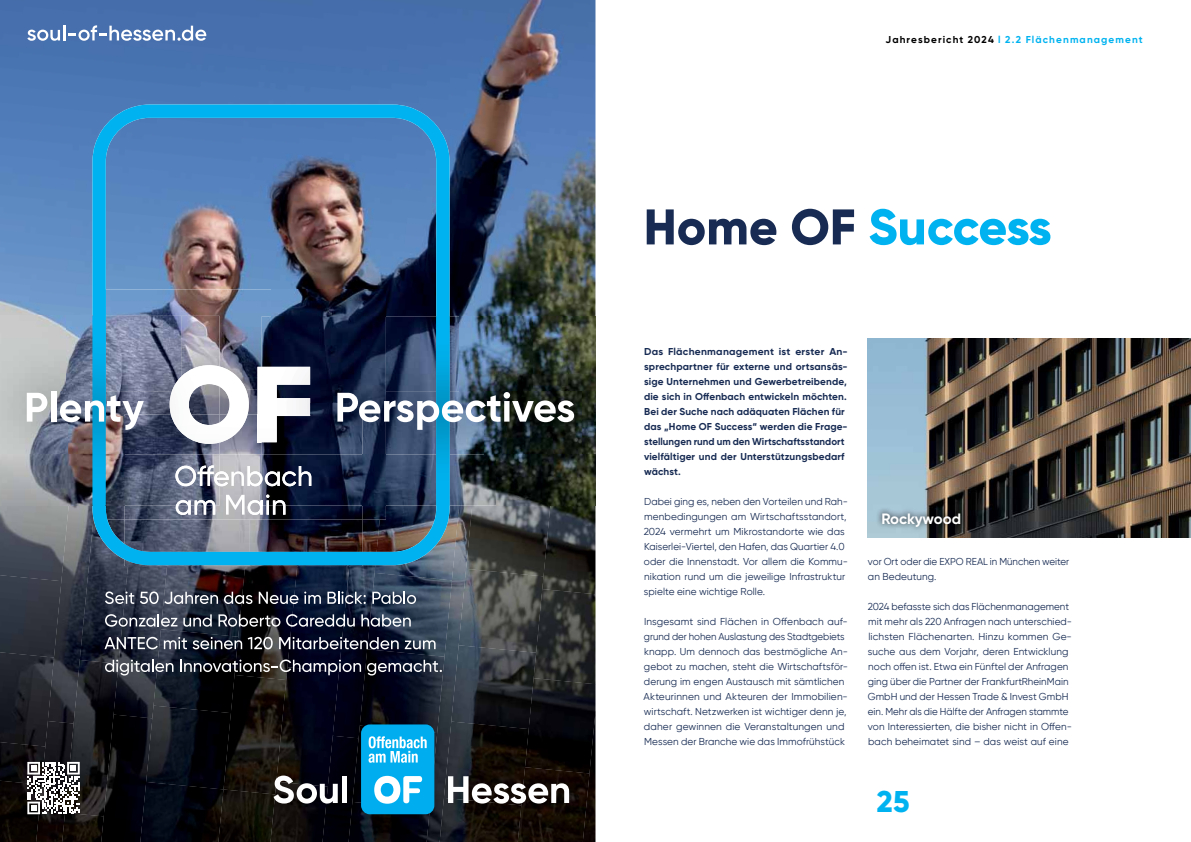
<style>
.page{position:relative;width:1191px;height:842px;background:#fff}
.page>*{position:absolute;margin:0;border:0;box-sizing:border-box;transform-origin:0 0}
.t1{font:800 50px "Gilroy";color:#00b3f0}
.t2{font:800 30px "Gilroy";color:#00b3f0}
.t3{font:700 15px "Gilroy";color:#fff}
.t4{font:10px/15px "Gilroy";letter-spacing:.005em;color:#172b53}
.t5{font:700 10px/15px "Gilroy";letter-spacing:.01em;color:#172b53}
.t6{font:700 10px "Gilroy";letter-spacing:.11em;color:#00b3f0}
.s1{color:#000}
.s2{color:#172b53}
</style>
<div class="page">
<img style="left:867px;top:339px;width:324px;height:199px">
<div style="left:876px;top:507px;width:90px;height:25px;background:#000;opacity:.75"></div>
<img style="left:0;top:0;width:595px;height:316px">
<img style="left:472px;top:505px;width:70px;height:64px">
<img style="left:542px;top:505px;width:53px;height:84px">
<img style="left:380px;top:565px;width:46px;height:8px">
<img style="left:426px;top:505px;width:46px;height:337px">
<img style="left:339px;top:565px;width:41px;height:171px">
<img style="left:54px;top:506px;width:38px;height:215px">
<img style="left:0;top:506px;width:69px;height:75px">
<img style="left:80px;top:518px;width:44px;height:142px">
<img style="left:297px;top:566px;width:52px;height:93px">
<img style="left:458px;top:569px;width:85px;height:76px">
<img style="left:589px;top:773px;width:6px;height:69px">
<img style="left:167px;top:566px;width:67px;height:63px">
<img style="left:234px;top:566px;width:63px;height:93px">
<img style="left:367px;top:573px;width:85px;height:84px">
<img style="left:533px;top:589px;width:62px;height:89px">
<img style="left:113px;top:566px;width:54px;height:148px">
<img style="left:0;top:575px;width:61px;height:83px">
<img style="left:451px;top:645px;width:85px;height:76px">
<img style="left:153px;top:629px;width:85px;height:76px">
<img style="left:360px;top:649px;width:84px;height:84px">
<img style="left:525px;top:678px;width:70px;height:95px">
<img style="left:286px;top:675px;width:53px;height:100px">
<img style="left:0;top:652px;width:54px;height:90px">
<img style="left:65px;top:660px;width:54px;height:152px">
<img style="left:223px;top:675px;width:63px;height:114px">
<img style="left:444px;top:721px;width:85px;height:77px">
<img style="left:146px;top:705px;width:85px;height:84px">
<img style="left:352px;top:725px;width:85px;height:84px">
<img style="left:101px;top:714px;width:51px;height:128px">
<img style="left:322px;top:736px;width:37px;height:106px">
<img style="left:36px;top:721px;width:38px;height:121px">
<img style="left:518px;top:767px;width:71px;height:75px">
<img style="left:0;top:742px;width:45px;height:39px">
<img style="left:270px;top:782px;width:58px;height:60px">
<img style="left:439px;top:798px;width:82px;height:44px">
<img style="left:140px;top:782px;width:83px;height:60px">
<img style="left:218px;top:789px;width:57px;height:53px">
<img style="left:348px;top:802px;width:82px;height:40px">
<img style="left:0;top:781px;width:42px;height:61px">
<img style="left:62px;top:812px;width:42px;height:30px">
<img style="left:92px;top:105px;width:357px;height:460px">
<img style="left:107px;top:289px;width:164px;height:38px">
<img style="left:271px;top:289px;width:115px;height:27px">
<img style="left:219px;top:327px;width:43px;height:50px">
<img style="left:249px;top:377px;width:8px;height:12px">
<img style="left:249px;top:389px;width:8px;height:25px">
<img style="left:107px;top:505px;width:279px;height:14px">
<img style="left:94px;top:289px;width:13px;height:230px">
<svg style="left:257px;top:367px;width:5px;height:47px"></svg>
<img style="left:124px;top:519px;width:238px;height:47px">
<img style="left:124px;top:544px;width:238px;height:21px">
<img style="left:124px;top:414px;width:237px;height:40px">
<img style="left:212px;top:454px;width:150px;height:65px">
<img style="left:124px;top:506px;width:88px;height:13px">
<svg style="left:219px;top:365px;width:30px;height:79px"></svg>
<img style="left:219px;top:414px;width:28px;height:29px">
<img style="left:257px;top:414px;width:5px;height:28px">
<img style="left:0;top:316px;width:106px;height:190px">
<img style="left:106px;top:316px;width:75px;height:75px">
<img style="left:181px;top:316px;width:38px;height:49px">
<img style="left:106px;top:391px;width:64px;height:26px">
<img style="left:106px;top:430px;width:18px;height:76px">
<img style="left:170px;top:365px;width:49px;height:79px">
<img style="left:124px;top:454px;width:95px;height:52px">
<img style="left:191px;top:414px;width:28px;height:11px">
<svg style="left:176px;top:500px;width:39px;height:15px"></svg>
<img style="left:176px;top:500px;width:15px;height:6px">
<img style="left:195px;top:500px;width:20px;height:6px">
<svg style="left:27px;top:393px;width:20px;height:29px"></svg>
<div style="left:51px;top:392px;width:5px;height:30px;background:#fff"></div>
<svg style="left:60px;top:395px;width:84px;height:35px"></svg>
<img style="left:361px;top:316px;width:234px;height:189px">
<img style="left:436px;top:316px;width:13px;height:189px">
<img style="left:262px;top:316px;width:99px;height:63px">
<img style="left:310px;top:379px;width:51px;height:25px">
<img style="left:310px;top:404px;width:27px;height:10px">
<img style="left:262px;top:367px;width:48px;height:75px">
<svg style="left:175px;top:465px;width:136px;height:21px"></svg>
<img style="left:265px;top:471px;width:15px;height:15px">
<img style="left:282px;top:471px;width:14px;height:15px">
<img style="left:299px;top:466px;width:12px;height:20px">
<svg style="left:226px;top:495px;width:59px;height:20px"></svg>
<svg style="left:337px;top:392px;width:237px;height:38px"></svg>
<svg style="left:105px;top:591px;width:29px;height:13px"></svg>
<svg style="left:140px;top:591px;width:78px;height:13px"></svg>
<svg style="left:224px;top:592px;width:28px;height:12px"></svg>
<svg style="left:259px;top:592px;width:39px;height:12px"></svg>
<svg style="left:304px;top:591px;width:17px;height:13px"></svg>
<svg style="left:327px;top:591px;width:39px;height:13px"></svg>
<svg style="left:372px;top:591px;width:44px;height:13px"></svg>
<svg style="left:105px;top:614px;width:72px;height:13px"></svg>
<svg style="left:183px;top:614px;width:29px;height:13px"></svg>
<svg style="left:218px;top:614px;width:62px;height:13px"></svg>
<svg style="left:286px;top:614px;width:69px;height:13px"></svg>
<svg style="left:361px;top:614px;width:50px;height:13px"></svg>
<svg style="left:104px;top:637px;width:54px;height:12px"></svg>
<svg style="left:164px;top:637px;width:23px;height:12px"></svg>
<svg style="left:193px;top:637px;width:49px;height:12px"></svg>
<svg style="left:248px;top:637px;width:25px;height:12px"></svg>
<svg style="left:279px;top:637px;width:120px;height:12px"></svg>
<svg style="left:405px;top:640px;width:30px;height:9px"></svg>
<svg style="left:105px;top:659px;width:68px;height:16px"></svg>
<svg style="left:180px;top:659px;width:181px;height:16px;background:#40414a"></svg>
<svg style="left:367px;top:660px;width:75px;height:15px"></svg>
<svg style="left:273px;top:775px;width:65px;height:28px"></svg>
<div style="left:342px;top:776px;width:5px;height:27px;background:#fff"></div>
<svg style="left:448px;top:776px;width:121px;height:27px"></svg>
<div style="left:361px;top:724px;width:73px;height:90px;background:#00aeef;border-radius:9px"></div>
<svg style="left:368px;top:736px;width:59px;height:27px"></svg>
<svg style="left:374px;top:776px;width:48px;height:28px"></svg>
<svg style="left:27px;top:762px;width:53px;height:52px"></svg>
<svg style="left:27px;top:25px;width:179px;height:16px"></svg>
<p class="t6" style="left:885px;top:33px;width:259px"><span class="s1">Jahresbericht 2024</span> l 2.2 Flächenmanagement</p>
<h1 class="t1" style="left:643px;top:195px;width:409px"><span class="s2">Home OF</span> Success</h1>
<p class="t5" style="left:644px;top:344px;width:205px">Das Flächenmanagement ist erster An&shy;sprechpartner für externe und ortsansäs&shy;sige Unternehmen und Gewerbetreibende, die sich in Offenbach entwickeln möchten.<br>Bei der Suche nach adäquaten Flächen für das „Home OF Success“ werden die Frage&shy;stellungen rund um den Wirtschaftsstandort vielfältiger und der Unterstützungsbedarf wächst.</p>
<p class="t4" style="left:643px;top:494px;width:206px">Dabei ging es, neben den Vorteilen und Rah&shy;menbedingungen am Wirtschaftsstandort, 2024 vermehrt um Mikrostandorte wie das Kaiserlei-Viertel, den Hafen, das Quartier 4.0 oder die Innenstadt. Vor allem die Kommu&shy;nikation rund um die jeweilige Infrastruktur spielte eine wichtige Rolle.</p>
<p class="t4" style="left:643px;top:614px;width:206px">Insgesamt sind Flächen in Offenbach auf&shy;grund der hohen Auslastung des Stadtgebiets knapp. Um dennoch das bestmögliche An&shy;gebot zu machen, steht die Wirtschaftsför&shy;derung im engen Austausch mit sämtlichen Akteurinnen und Akteuren der Immobilien&shy;wirtschaft. Netzwerken ist wichtiger denn je, daher gewinnen die Veranstaltungen und Messen der Branche wie das Immofrühstück</p>
<h3 class="t3" style="left:881px;top:509px;width:81px">Rockywood</h3>
<p class="t4" style="left:868px;top:554px;width:203px">vor Ort oder die EXPO REAL in München weiter an Bedeutung.</p>
<p class="t4" style="left:867px;top:599px;width:206px">2024 befasste sich das Flächenmanagement mit mehr als 220 Anfragen nach unterschied&shy;lichsten Flächenarten. Hinzu kommen Ge&shy;suche aus dem Vorjahr, deren Entwicklung noch offen ist. Etwa ein Fünftel der Anfragen ging über die Partner der FrankfurtRheinMain GmbH und der Hessen Trade &amp; Invest GmbH ein. Mehr als die Hälfte der Anfragen stammte von Interessierten, die bisher nicht in Offen&shy;bach beheimatet sind – das weist auf eine</p>
<h2 class="t2" style="left:877px;top:783px;width:34px">25</h2>
</div>
